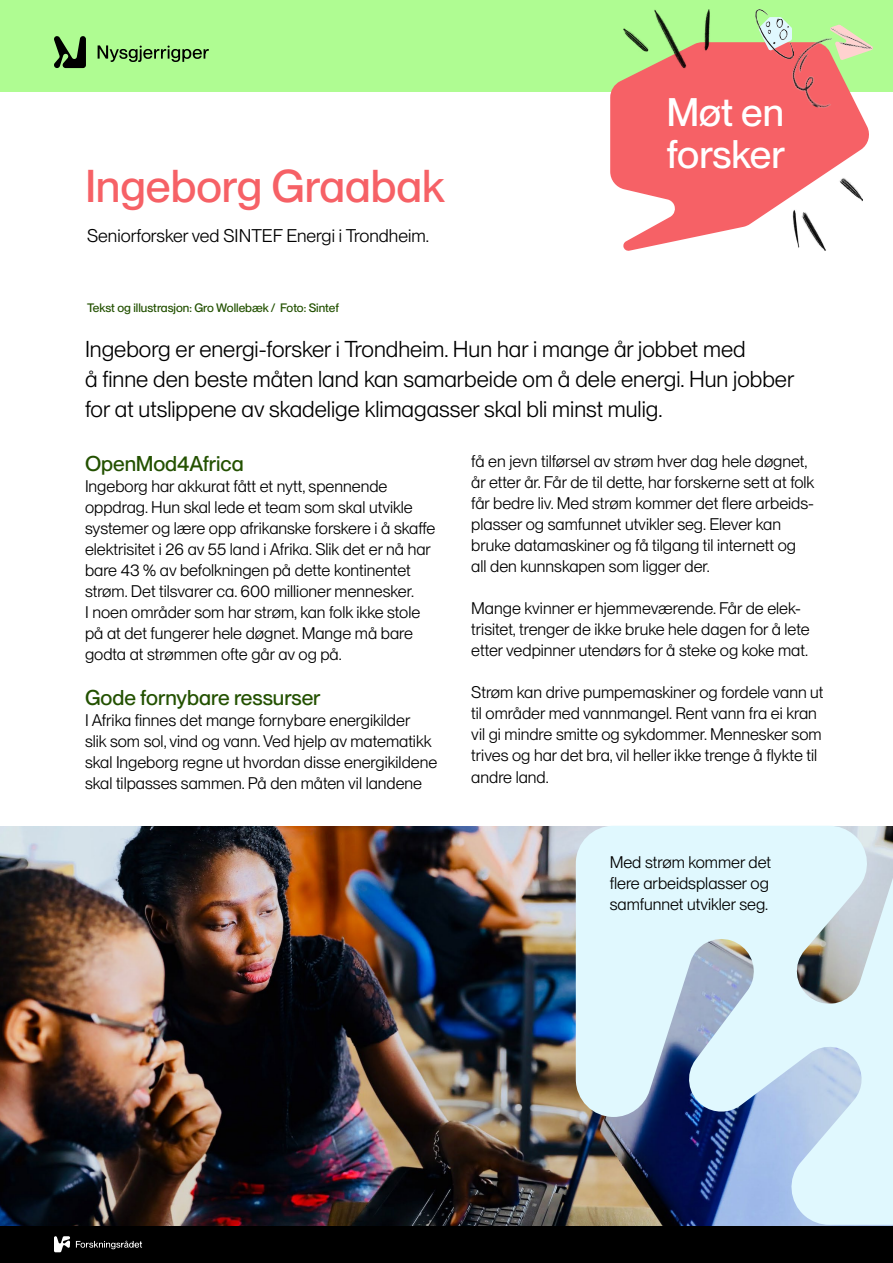
<style>
.page{position:relative;width:893px;height:1263px;background:#fff}
.page>*{position:absolute;margin:0;border:0;box-sizing:border-box;transform-origin:0 0}
.Tittel{font:500 45px "PP Neue Montreal";color:#f66166}
.Ingress{font:500 39px/42px "PP Neue Montreal";letter-spacing:-.01em;color:#fff}
.Ingress-2{font:22.5px/30px "PP Neue Montreal";color:#000}
.Mellomtittel_1{font:500 21px "PP Neue Montreal";color:#235100}
.Brødtekst{font:18px "PP Neue Montreal";color:#000}
.Brødtekst-2{font:16.5px/21px "PP Neue Montreal";color:#000}
.Kredittering{font:500 12px "PP Neue Montreal";color:#235100}
</style>
<div class="page">
<div style="left:0;top:0;width:893px;height:91px;background:#affc92"></div>
<div style="left:0;top:1225px;width:893px;height:38px;background:#000"></div>
<svg style="left:98px;top:45px;width:111px;height:17px"></svg>
<svg style="left:54px;top:36px;width:32px;height:32px"></svg>
<svg style="left:54px;top:1236px;width:16px;height:16px"></svg>
<svg style="left:76px;top:1241px;width:66px;height:8px"></svg>
<svg style="left:610px;top:79px;width:259px;height:169px"></svg>
<img style="left:624px;top:10px;width:239px;height:241px">
<img style="left:756px;top:10px;width:37px;height:49px">
<img style="left:783px;top:21px;width:89px;height:97px">
<div style="left:665px;top:111px;width:109px;height:36px;background:#f66166"></div>
<img style="left:0;top:827px;width:893px;height:399px">
<svg style="left:576px;top:826px;width:317px;height:399px;background:#b8ccda"></svg>
<h1 class="Tittel" style="left:85px;top:160px;width:361px">Ingeborg Graabak</h1>
<p class="Brødtekst" style="left:87px;top:225px;width:343px">Seniorforsker ved SINTEF Energi i Trondheim.</p>
<p class="Ingress" style="left:666px;top:91px;width:120px">Møt en forsker</p>
<p class="Kredittering" style="left:87px;top:301px;width:253px">Tekst og illustrasjon: Gro Wollebæk / Foto: Sintef</p>
<p class="Ingress-2" style="left:85px;top:334px;width:711px">Ingeborg er energi-forsker i Trondheim. Hun har i mange år jobbet med<br>å finne den beste måten land kan samarbeide om å dele energi. Hun jobber for at utslippene av skadelige klimagasser skal bli minst mulig.</p>
<h2 class="Mellomtittel_1" style="left:85px;top:451px;width:160px">OpenMod4Africa</h2>
<p class="Brødtekst-2" style="left:85px;top:475px;width:352px">Ingeborg har akkurat fått et nytt, spennende oppdrag. Hun skal lede et team som skal utvikle systemer og lære opp afrikanske forskere i å skaffe elektrisitet i 26 av 55 land i Afrika. Slik det er nå har bare 43 % av befolkningen på dette kontinentet strøm. Det tilsvarer ca. 600 millioner mennesker.<br>I noen områder som har strøm, kan folk ikke stole på at det fungerer hele døgnet. Mange må bare godta at strømmen ofte går av og på.</p>
<h2 class="Mellomtittel_1" style="left:85px;top:685px;width:237px">Gode fornybare ressurser</h2>
<p class="Brødtekst-2" style="left:85px;top:709px;width:354px">I Afrika finnes det mange fornybare energikilder<br>slik som sol, vind og vann. Ved hjelp av matematikk skal Ingeborg regne ut hvordan disse energikildene skal tilpasses sammen. På den måten vil landene</p>
<p class="Brødtekst-2" style="left:471px;top:450px;width:345px">få en jevn tilførsel av strøm hver dag hele døgnet, år etter år. Får de til dette, har forskerne sett at folk får bedre liv. Med strøm kommer det flere arbeids&shy;plasser og samfunnet utvikler seg. Elever kan bruke datamaskiner og få tilgang til internett og all den kunnskapen som ligger der.</p>
<p class="Brødtekst-2" style="left:471px;top:597px;width:340px">Mange kvinner er hjemmeværende. Får de elek&shy;trisitet, trenger de ikke bruke hele dagen for å lete etter vedpinner utendørs for å steke og koke mat.</p>
<p class="Brødtekst-2" style="left:471px;top:681px;width:354px">Strøm kan drive pumpemaskiner og fordele vann ut til områder med vannmangel. Rent vann fra ei kran vil gi mindre smitte og sykdommer. Mennesker som trives og har det bra, vil heller ikke trenge å flykte til</p>
<p class="Brødtekst-2" style="left:471px;top:767px;width:79px">andre land.</p>
<p class="Brødtekst-2" style="left:610px;top:852px;width:163px">Med strøm kommer det flere arbeidsplasser og samfunnet utvikler seg.</p>
</div>
